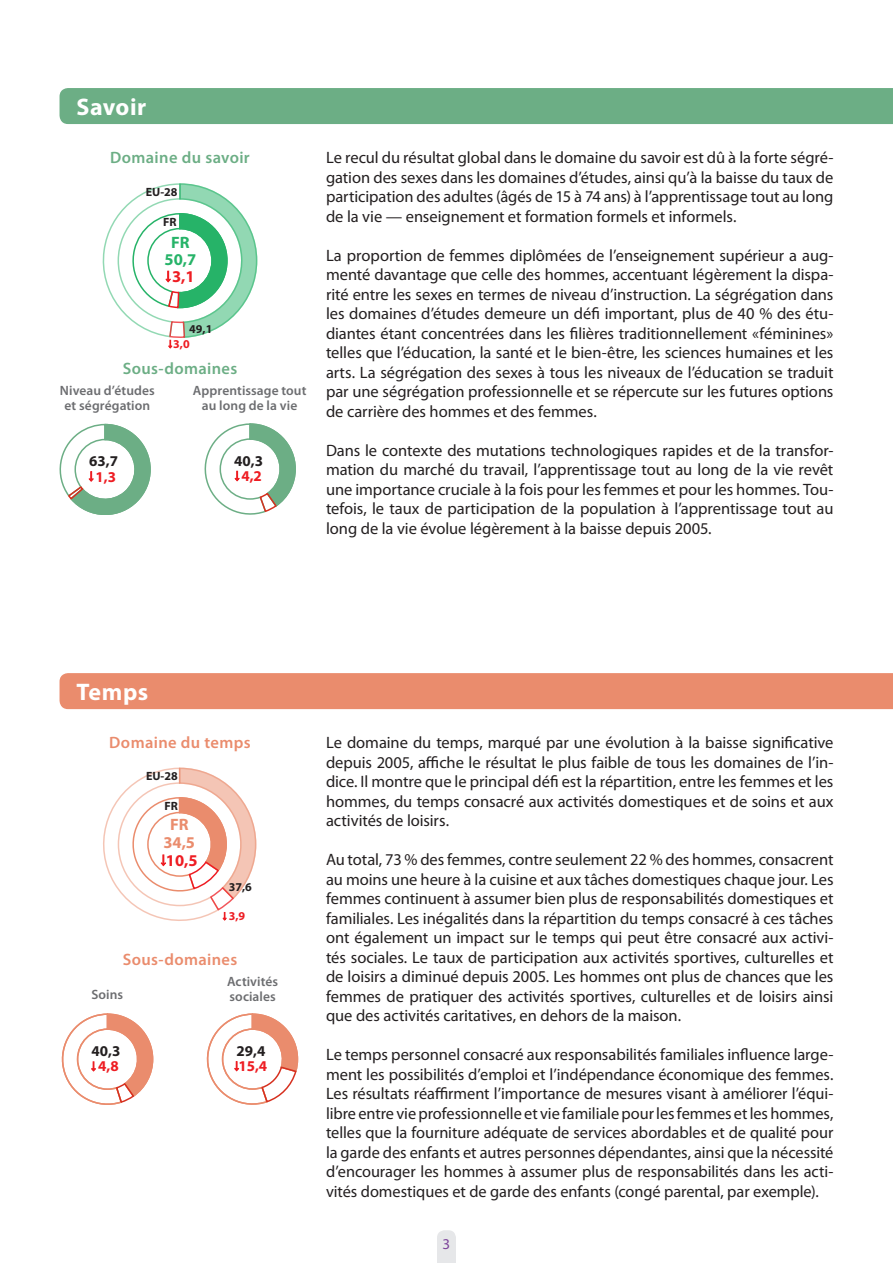
<style>
.page{position:relative;width:893px;height:1263px;background:#fff}
.page>*{position:absolute;margin:0;border:0;box-sizing:border-box;transform-origin:0 0}
.Box_title{font:700 24px "Myriad Pro";letter-spacing:.02em;color:#fff}
.Body_Text{font:16.5px/19.5px "Myriad Pro";letter-spacing:-.005em;color:#231f20;text-align:justify}
.Figure_title{font:600 16.5px "Myriad Pro";letter-spacing:.025em;color:#6cae85}
.Figure_title-2{font:600 16.5px "Myriad Pro";letter-spacing:.025em;color:#ea8c6d}
.t1{font:700 16.5px/33.8px "Myriad Pro";color:#ee1d23}
.t2{font:700 16.5px "Myriad Pro";color:#26b368}
.t3{font:700 16.5px "Myriad Pro";color:#ea8c6d}
.t4{font:700 15px "Myriad Pro";color:#231f20}
.t5{font:700 15px "Myriad Pro";color:#ee1d23}
.t6{font:15px "Myriad Pro";color:#7d449a}
.Body_Text-2{font:600 13.5px/15px "Myriad Pro";letter-spacing:.005em;color:#6c6d70;text-align:center}
.t7{font:700 12px "Myriad Pro";color:#231f20}
.t8{font:700 12px "Myriad Pro";color:#ee1d23}
.s1{color:#26b368}
.s2{color:#ea8c6d}
</style>
<div class="page">
<svg style="left:437px;top:1230px;width:19px;height:33px"></svg>
<div style="left:60px;top:88px;width:833px;height:36px;background:#6cae85"></div>
<div style="left:60px;top:673px;width:833px;height:36px;background:#ea8c6d"></div>
<svg style="left:103px;top:184px;width:154px;height:165px"></svg>
<svg style="left:60px;top:424px;width:91px;height:91px"></svg>
<svg style="left:204px;top:424px;width:92px;height:91px"></svg>
<svg style="left:103px;top:768px;width:153px;height:153px"></svg>
<svg style="left:62px;top:1013px;width:92px;height:92px"></svg>
<svg style="left:206px;top:1013px;width:92px;height:92px"></svg>
<p class="Box_title" style="left:77px;top:91px;width:71px">Savoir</p>
<p class="Figure_title" style="left:110px;top:147px;width:141px">Domaine du savoir</p>
<p class="t7" style="left:146px;top:184px;width:33px">EU-28</p>
<p class="t7" style="left:163px;top:214px;width:15px">FR</p>
<p class="t2" style="left:165px;top:249px;width:33px">50,7</p>
<p class="t1" style="left:171px;top:225px;width:25px"><span class="s1">FR<br></span>3,1</p>
<p class="t7" style="left:189px;top:321px;width:25px">49,1</p>
<p class="t8" style="left:173px;top:336px;width:18px">3,0</p>
<p class="Figure_title" style="left:123px;top:358px;width:116px">Sous-domaines</p>
<p class="Body_Text-2" style="left:60px;top:383px;width:96px">Niveau d’études et ségrégation</p>
<p class="Body_Text-2" style="left:193px;top:383px;width:115px">Apprentissage tout au long de la vie</p>
<p class="t4" style="left:89px;top:451px;width:30px">63,7</p>
<p class="t4" style="left:234px;top:451px;width:30px">40,3</p>
<p class="t5" style="left:95px;top:467px;width:22px">1,3</p>
<p class="t5" style="left:241px;top:466px;width:22px">4,2</p>
<p class="Body_Text" style="left:326px;top:147px;width:509px">Le recul du résultat global dans le domaine du savoir est dû à la forte ségré&shy;gation des sexes dans les domaines d’études, ainsi qu’à la baisse du taux de participation des adultes (âgés de 15 à 74 ans) à l’apprentissage tout au long de la vie — enseignement et formation formels et informels.</p>
<p class="Body_Text" style="left:326px;top:245px;width:509px">La proportion de femmes diplômées de l’enseignement supérieur a aug&shy;menté davantage que celle des hommes, accentuant légèrement la dispa&shy;rité entre les sexes en termes de niveau d’instruction. La ségrégation dans les domaines d’études demeure un défi important, plus de 40 % des étu&shy;diantes étant concentrées dans les filières traditionnellement «féminines» telles que l’éducation, la santé et le bien-être, les sciences humaines et les arts. La ségrégation des sexes à tous les niveaux de l’éducation se traduit par une ségrégation professionnelle et se répercute sur les futures options de carrière des hommes et des femmes.</p>
<p class="Body_Text" style="left:326px;top:440px;width:509px">Dans le contexte des mutations technologiques rapides et de la transfor&shy;mation du marché du travail, l’apprentissage tout au long de la vie revêt une importance cruciale à la fois pour les femmes et pour les hommes. Tou&shy;tefois, le taux de participation de la population à l’apprentissage tout au long de la vie évolue légèrement à la baisse depuis 2005.</p>
<p class="Box_title" style="left:77px;top:676px;width:73px">Temps</p>
<p class="Figure_title-2" style="left:109px;top:732px;width:143px">Domaine du temps</p>
<p class="t7" style="left:146px;top:768px;width:33px">EU-28</p>
<p class="t7" style="left:164px;top:798px;width:15px">FR</p>
<p class="t3" style="left:163px;top:832px;width:33px">34,5</p>
<p class="t1" style="left:166px;top:806px;width:33px;line-height:35.4px"><span class="s2">FR<br></span>10,5</p>
<p class="t7" style="left:229px;top:879px;width:25px">37,6</p>
<p class="t8" style="left:229px;top:908px;width:18px">3,9</p>
<p class="Figure_title-2" style="left:123px;top:949px;width:116px">Sous-domaines</p>
<p class="Body_Text-2" style="left:91px;top:986px;width:33px">Soins</p>
<p class="t4" style="left:92px;top:1041px;width:30px">40,3</p>
<p class="t5" style="left:98px;top:1056px;width:22px">4,8</p>
<p class="Body_Text-2" style="left:227px;top:974px;width:53px;text-align:left">Activités sociales</p>
<p class="t4" style="left:237px;top:1041px;width:30px">29,4</p>
<p class="t5" style="left:238px;top:1056px;width:30px">15,4</p>
<p class="Body_Text" style="left:326px;top:732px;width:509px">Le domaine du temps, marqué par une évolution à la baisse significative depuis 2005, affiche le résultat le plus faible de tous les domaines de l’in&shy;dice. Il montre que le principal défi est la répartition, entre les femmes et les hommes, du temps consacré aux activités domestiques et de soins et aux activités de loisirs.</p>
<p class="Body_Text" style="left:326px;top:849px;width:509px">Au total, 73 % des femmes, contre seulement 22 % des hommes, consacrent au moins une heure à la cuisine et aux tâches domestiques chaque jour. Les femmes continuent à assumer bien plus de responsabilités domestiques et familiales. Les inégalités dans la répartition du temps consacré à ces tâches ont également un impact sur le temps qui peut être consacré aux activi&shy;tés sociales. Le taux de participation aux activités sportives, culturelles et de loisirs a diminué depuis 2005. Les hommes ont plus de chances que les femmes de pratiquer des activités sportives, culturelles et de loisirs ainsi que des activités caritatives, en dehors de la maison.</p>
<p class="Body_Text" style="left:326px;top:1044px;width:509px">Le temps personnel consacré aux responsabilités familiales influence large&shy;ment les possibilités d’emploi et l’indépendance économique des femmes.<br>Les résultats réaffirment l’importance de mesures visant à améliorer l’équi&shy;libre entre vie professionnelle et vie familiale pour les femmes et les hommes, telles que la fourniture adéquate de services abordables et de qualité pour la garde des enfants et autres personnes dépendantes, ainsi que la nécessité d’encourager les hommes à assumer plus de responsabilités dans les acti&shy;vités domestiques et de garde des enfants (congé parental, par exemple).</p>
<p class="t6" style="left:443px;top:1234px;width:9px">3</p>
</div>
